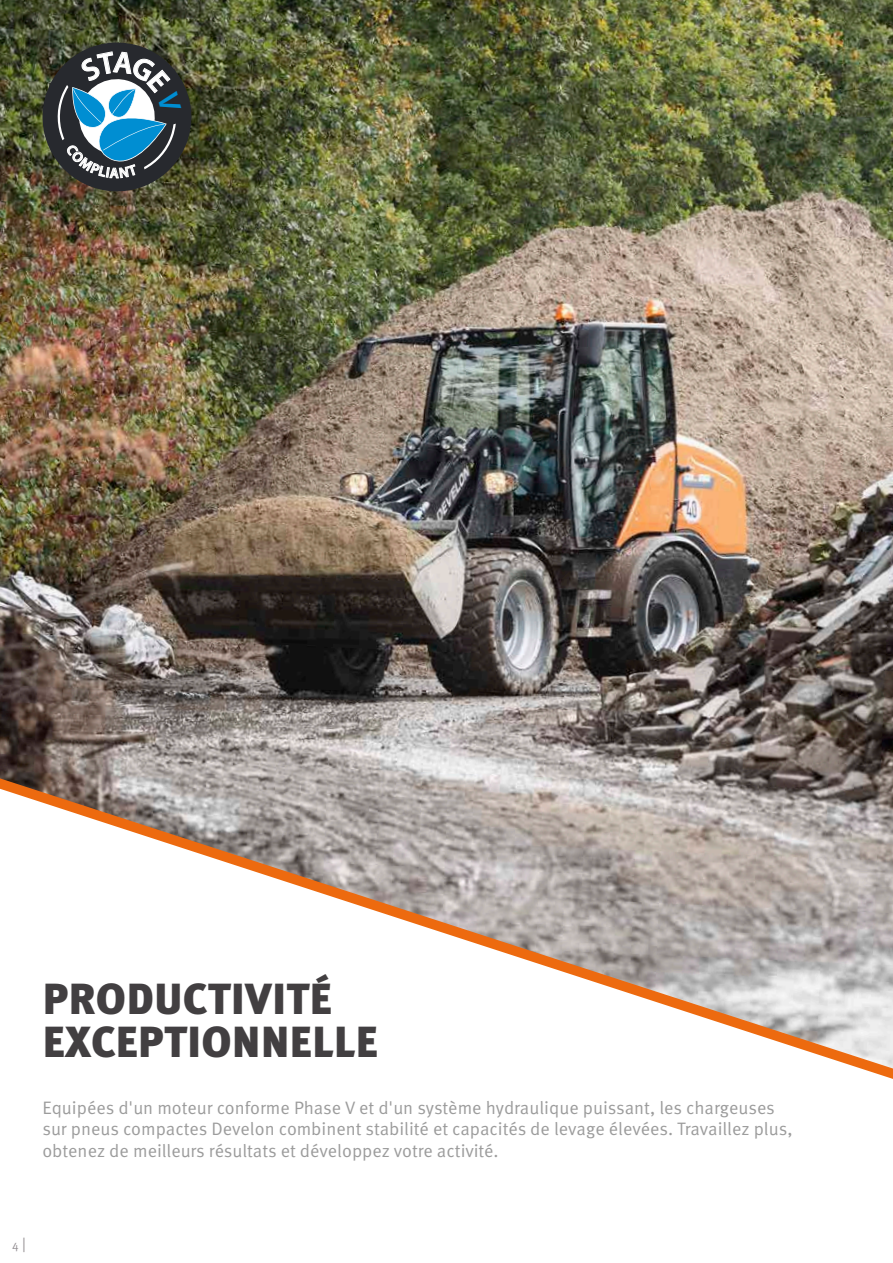
<style>
.page{position:relative;width:893px;height:1263px;background:#fff}
.page>*{position:absolute;margin:0;border:0;box-sizing:border-box;transform-origin:0 0}
.t1{font:900 43.5px/43.5px "Meta Pro";letter-spacing:.01em;color:#423f41}
.t2{font:18px/21.6px "Meta Pro Norm";color:#9c9c9c}
.t3{font:12px "Meta Pro Norm";color:#979296}
.s1{font-size:15px}
</style>
<div class="page">
<img style="left:0;top:0;width:893px;height:778px">
<svg style="left:0;top:778px;width:893px;height:301px"></svg>
<svg style="left:43px;top:43px;width:148px;height:148px;background:#3f555c"></svg>
<h1 class="t1" style="left:43px;top:975px;width:337px">PRODUCTIVITÉ<br>EXCEPTIONNELLE</h1>
<p class="t2" style="left:43px;top:1095px;width:751px">Equipées d'un moteur conforme Phase V et d'un système hydraulique puissant, les chargeuses sur pneus compactes Develon combinent stabilité et capacités de levage élevées. Travaillez plus, obtenez de meilleurs résultats et développez votre activité.</p>
<p class="t3" style="left:12px;top:1235px;width:15px">4 <span class="s1">|</span></p>
</div>
